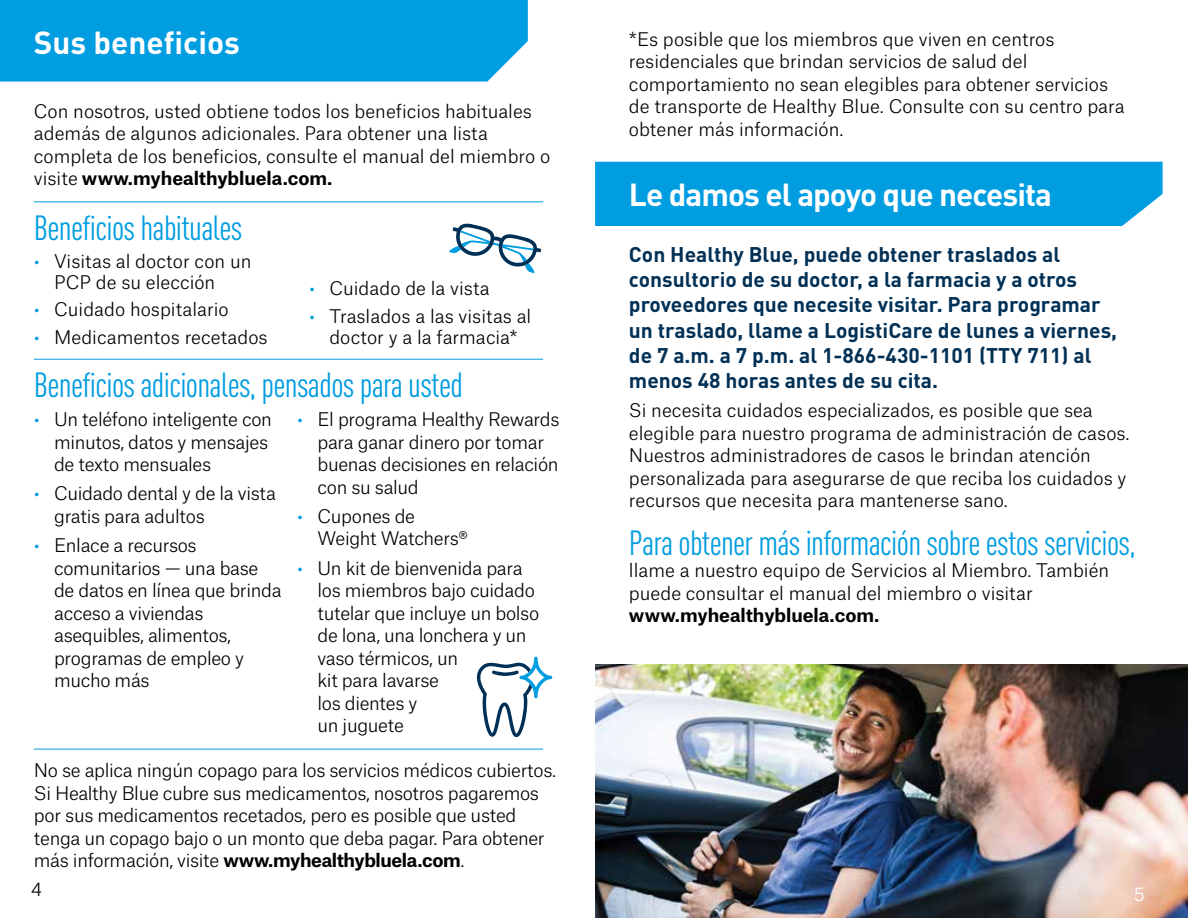
<style>
.page{position:relative;width:1188px;height:918px;background:#fff}
.page>*{position:absolute;margin:0;border:0;box-sizing:border-box;transform-origin:0 0}
.t1{font:condensed 34.5px "DINOT";letter-spacing:-.02em;color:#009de1}
.t2{font:700 31.5px "DINOT";letter-spacing:-.03em;color:#fff}
.t3{font:700 31.5px "DINOT";color:#fff}
.t4{font:700 21px/25.2px "DINOT";color:#003055}
.t5{font:300 18px/22.5px "Atlas Grotesk";letter-spacing:-.005em;color:#000}
.t6{font:300 18px "Atlas Grotesk";color:#fff}
.s1{font-weight:700}
.s2{color:#009de1}
</style>
<div class="page">
<hr style="left:34px;top:359px;width:509px;height:1px;background:#009de1">
<hr style="left:34px;top:749px;width:509px;height:1px;background:#009de1">
<hr style="left:34px;top:201px;width:509px;height:1px;background:#009de1">
<img style="left:595px;top:664px;width:593px;height:254px">
<div style="left:0;top:0;width:528px;height:82px;background:#009de1"></div>
<svg style="left:449px;top:223px;width:93px;height:50px"></svg>
<div style="left:595px;top:162px;width:568px;height:64px;background:#009de1"></div>
<svg style="left:476px;top:657px;width:76px;height:80px"></svg>
<h2 class="t3" style="left:34px;top:22px;width:208px">Sus beneficios</h2>
<p class="t5" style="left:629px;top:26px;width:497px">*Es posible que los miembros que viven en centros residenciales que brindan servicios de salud del comportamiento no sean elegibles para obtener servicios de transporte de Healthy Blue. Consulte con su centro para obtener más información.</p>
<p class="t5" style="left:34px;top:98px;width:518px">Con nosotros, usted obtiene todos los beneficios habituales además de algunos adicionales. Para obtener una lista completa de los beneficios, consulte el manual del miembro o visite <span class="s1">www.myhealthybluela.com.</span></p>
<h3 class="t1" style="left:34px;top:208px;width:210px">Beneficios habituales</h3>
<p class="t5" style="left:54px;top:249px;width:199px;line-height:21px;text-indent:-20px"><span class="s2">•</span> Visitas al doctor con un<br>PCP de su elección</p>
<h2 class="t2" style="left:629px;top:174px;width:424px">Le damos el apoyo que necesita</h2>
<p class="t4" style="left:629px;top:241px;width:490px">Con Healthy Blue, puede obtener traslados al consultorio de su doctor, a la farmacia y a otros proveedores que necesite visitar. Para programar un traslado, llame a LogistiCare de lunes a viernes, de 7 a.m. a 7 p.m. al 1-866-430-1101 (TTY 711) al menos 48 horas antes de su cita.</p>
<p class="t5" style="left:629px;top:397px;width:502px">Si necesita cuidados especializados, es posible que sea elegible para nuestro programa de administración de casos.<br>Nuestros administradores de casos le brindan atención personalizada para asegurarse de que reciba los cuidados y recursos que necesita para mantenerse sano.</p>
<h3 class="t1" style="left:629px;top:522px;width:508px">Para obtener más información sobre estos servicios,</h3>
<p class="t5" style="left:629px;top:557px;width:482px">llame a nuestro equipo de Servicios al Miembro. También puede consultar el manual del miembro o visitar <span class="s1">www.myhealthybluela.com.</span></p>
<p class="t5" style="left:309px;top:276px;width:182px"><span class="s2">•</span> Cuidado de la vista</p>
<p class="t5" style="left:34px;top:297px;width:196px"><span class="s2">•</span> Cuidado hospitalario</p>
<p class="t5" style="left:309px;top:303px;width:224px"><span class="s2">•</span> Traslados a las visitas al</p>
<p class="t5" style="left:34px;top:324px;width:235px"><span class="s2">•</span> Medicamentos recetados</p>
<p class="t5" style="left:329px;top:324px;width:190px">doctor y a la farmacia*</p>
<h3 class="t1" style="left:34px;top:365px;width:431px">Beneficios adicionales, pensados para usted</h3>
<p class="t5" style="left:54px;top:406px;width:219px;text-indent:-20px"><span class="s2">•</span> Un teléfono inteligente con minutos, datos y mensajes de texto mensuales</p>
<p class="t5" style="left:54px;top:480px;width:223px;text-indent:-20px"><span class="s2">•</span> Cuidado dental y de la vista gratis para adultos</p>
<p class="t5" style="left:54px;top:532px;width:229px;text-indent:-20px"><span class="s2">•</span> Enlace a recursos comunitarios — una base de datos en línea que brinda acceso a viviendas asequibles, alimentos, programas de empleo y mucho más</p>
<p class="t5" style="left:318px;top:406px;width:243px;text-indent:-20px"><span class="s2">•</span> El programa Healthy Rewards para ganar dinero por tomar buenas decisiones en relación con su salud</p>
<p class="t5" style="left:318px;top:503px;width:152px;text-indent:-20px"><span class="s2">•</span> Cupones de<br>Weight Watchers®</p>
<p class="t5" style="left:318px;top:555px;width:223px;text-indent:-20px"><span class="s2">•</span> Un kit de bienvenida para los miembros bajo cuidado tutelar que incluye un bolso de lona, una lonchera y un vaso térmicos, un<br>kit para lavarse<br>los dientes y<br>un juguete</p>
<p class="t5" style="left:34px;top:757px;width:524px">No se aplica ningún copago para los servicios médicos cubiertos.<br>Si Healthy Blue cubre sus medicamentos, nosotros pagaremos por sus medicamentos recetados, pero es posible que usted tenga un copago bajo o un monto que deba pagar. Para obtener más información, visite <span class="s1">www.myhealthybluela.com</span>.</p>
<p class="t5" style="left:31px;top:876px;width:12px">4</p>
<p class="t6" style="left:1134px;top:880px;width:13px">5</p>
</div>
